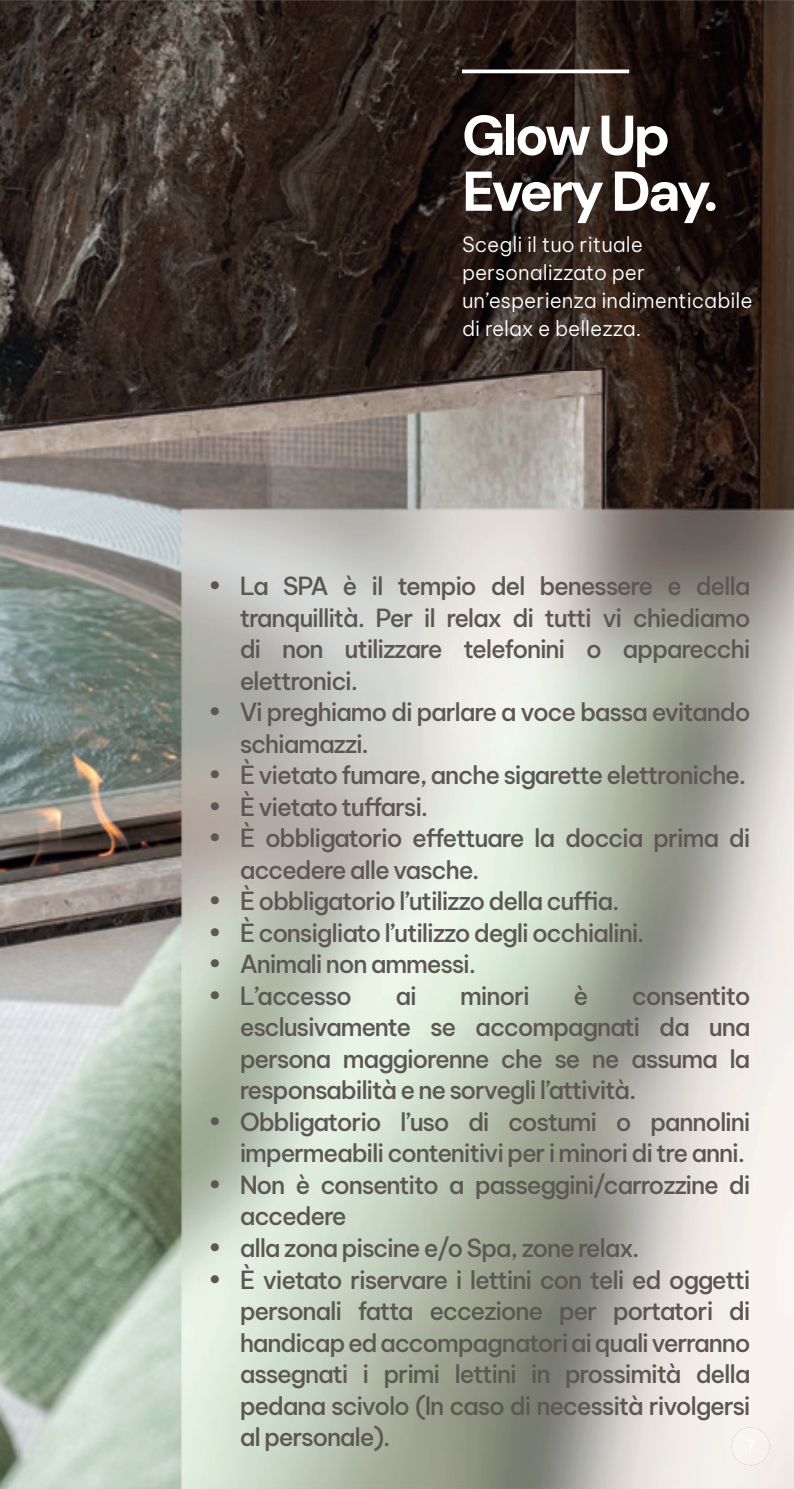
<style>
.page{position:relative;width:794px;height:1489px;background:#fff}
.page>*{position:absolute;margin:0;border:0;box-sizing:border-box;transform-origin:0 0}
.t1{font:56px/56px "DM Sans 9 pt";letter-spacing:-.055em;color:#fff}
.t2{font:500 24.5px/31.5px "Be Vietnam Pro";letter-spacing:-.05em;color:#5c5752;text-align:justify}
.t3{font:300 20.65px/28px "Be Vietnam Pro";color:#fff}
</style>
<div class="page">
<img style="left:0;top:0;width:794px;height:1488px">
<svg style="left:462px;top:69px;width:167px;height:4px"></svg>
<img style="left:731px;top:1427px;width:38px;height:37px">
<svg style="left:746px;top:1439px;width:9px;height:12px"></svg>
<h1 class="t1" style="left:462px;top:107px;width:257px">Glow Up<br>Every Day.</h1>
<p class="t3" style="left:462px;top:228px;width:292px">Scegli il tuo rituale personalizzato per un’esperienza indimenticabile di relax e bellezza.</p>
<p class="t2" style="left:240px;top:567px;width:512px;text-indent:-32px">• La SPA è il tempio del benessere e della tranquillità. Per il relax di tutti vi chiediamo di non utilizzare telefonini o apparecchi elettronici.</p>
<p class="t2" style="left:240px;top:693px;width:512px;text-indent:-32px">• Vi preghiamo di parlare a voce bassa evitando schiamazzi.</p>
<p class="t2" style="left:208px;top:757px;width:540px">• È vietato fumare, anche sigarette elettroniche.</p>
<p class="t2" style="left:208px;top:788px;width:222px">• È vietato tuffarsi.</p>
<p class="t2" style="left:240px;top:820px;width:512px;text-indent:-32px">• È obbligatorio effettuare la doccia prima di accedere alle vasche.</p>
<p class="t2" style="left:208px;top:883px;width:413px">• È obbligatorio l’utilizzo della cuffia.</p>
<p class="t2" style="left:208px;top:914px;width:438px">• È consigliato l’utilizzo degli occhialini.</p>
<p class="t2" style="left:208px;top:946px;width:270px">• Animali non ammessi.</p>
<p class="t2" style="left:208px;top:977px;width:145px">• L’accesso</p>
<p class="t2" style="left:395px;top:977px;width:23px">ai</p>
<p class="t2" style="left:460px;top:977px;width:71px">minori</p>
<p class="t2" style="left:573px;top:977px;width:16px">è</p>
<p class="t2" style="left:240px;top:977px;width:512px;text-indent:392px">consentito esclusivamente se accompagnati da una persona maggiorenne che se ne assuma la responsabilità e ne sorvegli l’attività.</p>
<p class="t2" style="left:208px;top:1103px;width:544px;text-align:right">• Obbligatorio l’uso di costumi o pannolini impermeabili contenitivi per i minori di tre anni.</p>
<p class="t2" style="left:240px;top:1166px;width:512px;text-indent:-32px">• Non è consentito a passeggini/carrozzine di accedere</p>
<p class="t2" style="left:208px;top:1229px;width:433px">• alla zona piscine e/o Spa, zone relax.</p>
<p class="t2" style="left:240px;top:1261px;width:512px;text-indent:-32px">• È vietato riservare i lettini con teli ed oggetti personali fatta eccezione per portatori di handicap ed accompagnatori ai quali verranno assegnati i primi lettini in prossimità della pedana scivolo (In caso di necessità rivolgersi al personale).</p>
</div>
